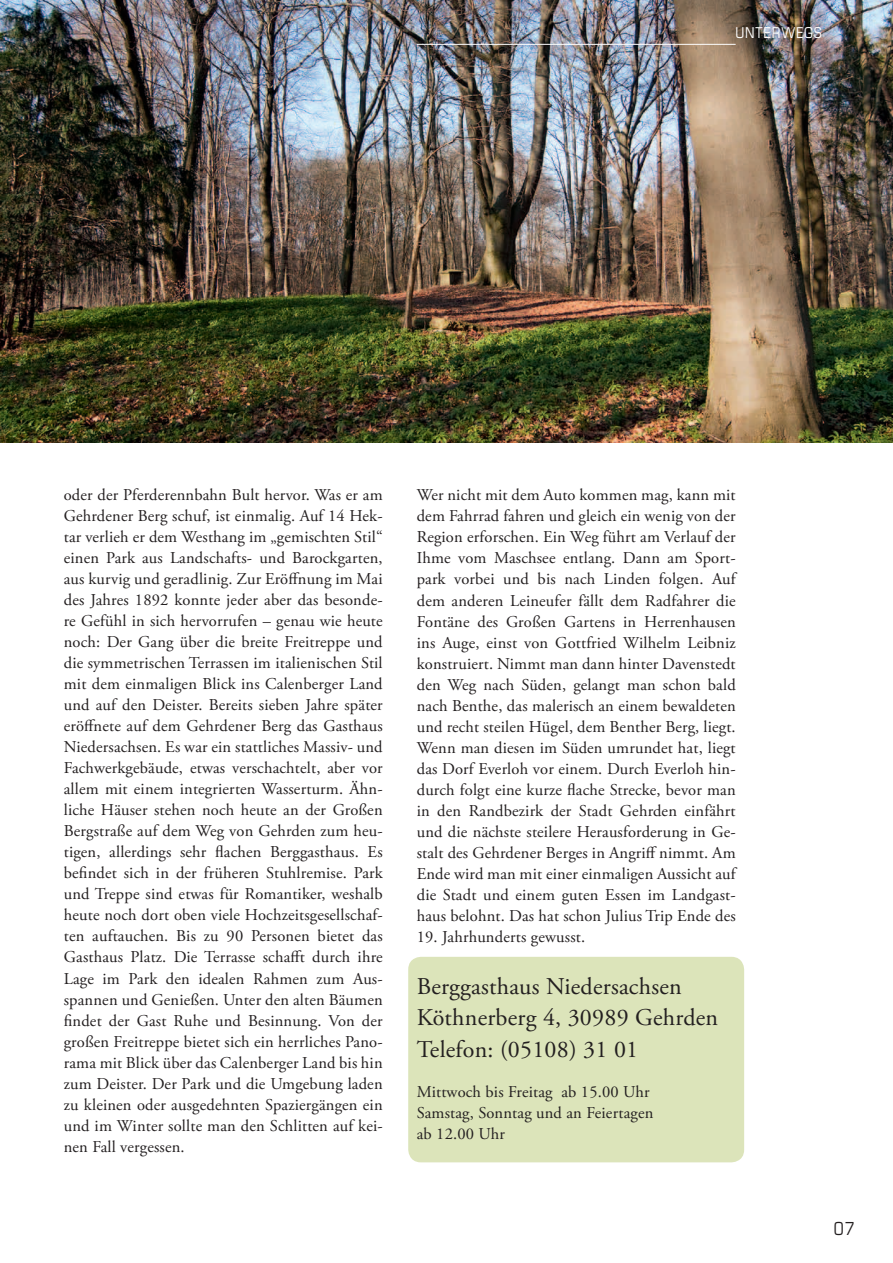
<style>
.page{position:relative;width:893px;height:1263px;background:#fff}
.page>*{position:absolute;margin:0;border:0;box-sizing:border-box;transform-origin:0 0}
.t1{font:24px/31.5px "Adobe Garamond Pro";letter-spacing:.01em;color:#231f20}
.t2{font:condensed 18px "Eurostile";color:#231f20}
.t3{font:16.5px/21px "Adobe Garamond Pro";letter-spacing:.01em;color:#231f20;text-align:justify}
.t4{font:condensed 15px "Eurostile";color:#fff}
</style>
<div class="page">
<img style="left:0;top:0;width:893px;height:442px">
<div style="left:408px;top:957px;width:336px;height:205px;background:#dce4ba;border-radius:13px"></div>
<hr style="left:417px;top:44px;width:319px;height:1px;background:#fff">
<p class="t4" style="left:736px;top:24px;width:88px">UNTERWEGS</p>
<p class="t3" style="left:64px;top:485px;width:320px">oder der Pferderennbahn Bult hervor. Was er am Gehrdener Berg schuf, ist einmalig. Auf 14 Hek&shy;tar verlieh er dem Westhang im „gemischten Stil“ einen Park aus Landschafts- und Barockgarten, aus kurvig und geradlinig. Zur Eröffnung im Mai des Jahres 1892 konnte jeder aber das besonde&shy;re Gefühl in sich hervorrufen – genau wie heute noch: Der Gang über die breite Freitreppe und die symmetrischen Terrassen im italienischen Stil mit dem einmaligen Blick ins Calenberger Land und auf den Deister. Bereits sieben Jahre später eröffnete auf dem Gehrdener Berg das Gasthaus Niedersachsen. Es war ein stattliches Massiv- und Fachwerkgebäude, etwas verschachtelt, aber vor allem mit einem integrierten Wasserturm. Ähn&shy;liche Häuser stehen noch heute an der Großen Bergstraße auf dem Weg von Gehrden zum heu‑ tigen, allerdings sehr flachen Berggasthaus. Es befindet sich in der früheren Stuhlremise. Park und Treppe sind etwas für Romantiker, weshalb heute noch dort oben viele Hochzeitsgesellschaf&shy;ten auftauchen. Bis zu 90 Personen bietet das Gasthaus Platz. Die Terrasse schafft durch ihre Lage im Park den idealen Rahmen zum Aus&shy;spannen und Genießen. Unter den alten Bäumen findet der Gast Ruhe und Besinnung. Von der großen Freitreppe bietet sich ein herrliches Pano&shy;rama mit Blick über das Calenberger Land bis hin zum Deister. Der Park und die Umgebung laden zu kleinen oder ausgedehnten Spaziergängen ein und im Winter sollte man den Schlitten auf kei&shy;nen Fall vergessen.</p>
<p class="t3" style="left:417px;top:485px;width:322px">Wer nicht mit dem Auto kommen mag, kann mit dem Fahrrad fahren und gleich ein wenig von der Region erforschen. Ein Weg führt am Verlauf der Ihme vom Maschsee entlang. Dann am Sport&shy;park vorbei und bis nach Linden folgen. Auf dem anderen Leineufer fällt dem Radfahrer die Fontäne des Großen Gartens in Herrenhausen ins Auge, einst von Gottfried Wilhelm Leibniz konstruiert. Nimmt man dann hinter Davenstedt den Weg nach Süden, gelangt man schon bald nach Benthe, das malerisch an einem bewaldeten und recht steilen Hügel, dem Benther Berg, liegt.<br>Wenn man diesen im Süden umrundet hat, liegt das Dorf Everloh vor einem. Durch Everloh hin&shy;durch folgt eine kurze flache Strecke, bevor man in den Randbezirk der Stadt Gehrden einfährt und die nächste steilere Herausforderung in Ge&shy;stalt des Gehrdener Berges in Angriff nimmt. Am Ende wird man mit einer einmaligen Aussicht auf die Stadt und einem guten Essen im Landgast&shy;haus belohnt. Das hat schon Julius Trip Ende des</p>
<p class="t3" style="left:417px;top:926px;width:170px">19. Jahrhunderts gewusst.</p>
<h1 class="t1" style="left:417px;top:971px;width:303px">Berggasthaus Niedersachsen<br>Köthnerberg 4, 30989 Gehrden<br>Telefon: (05108) 31 01</h1>
<p class="t3" style="left:417px;top:1082px;width:238px;text-align:left">Mittwoch bis Freitag ab 15.00 Uhr<br>Samstag, Sonntag und an Feiertagen ab 12.00 Uhr</p>
<p class="t2" style="left:834px;top:1218px;width:23px">07</p>
</div>
